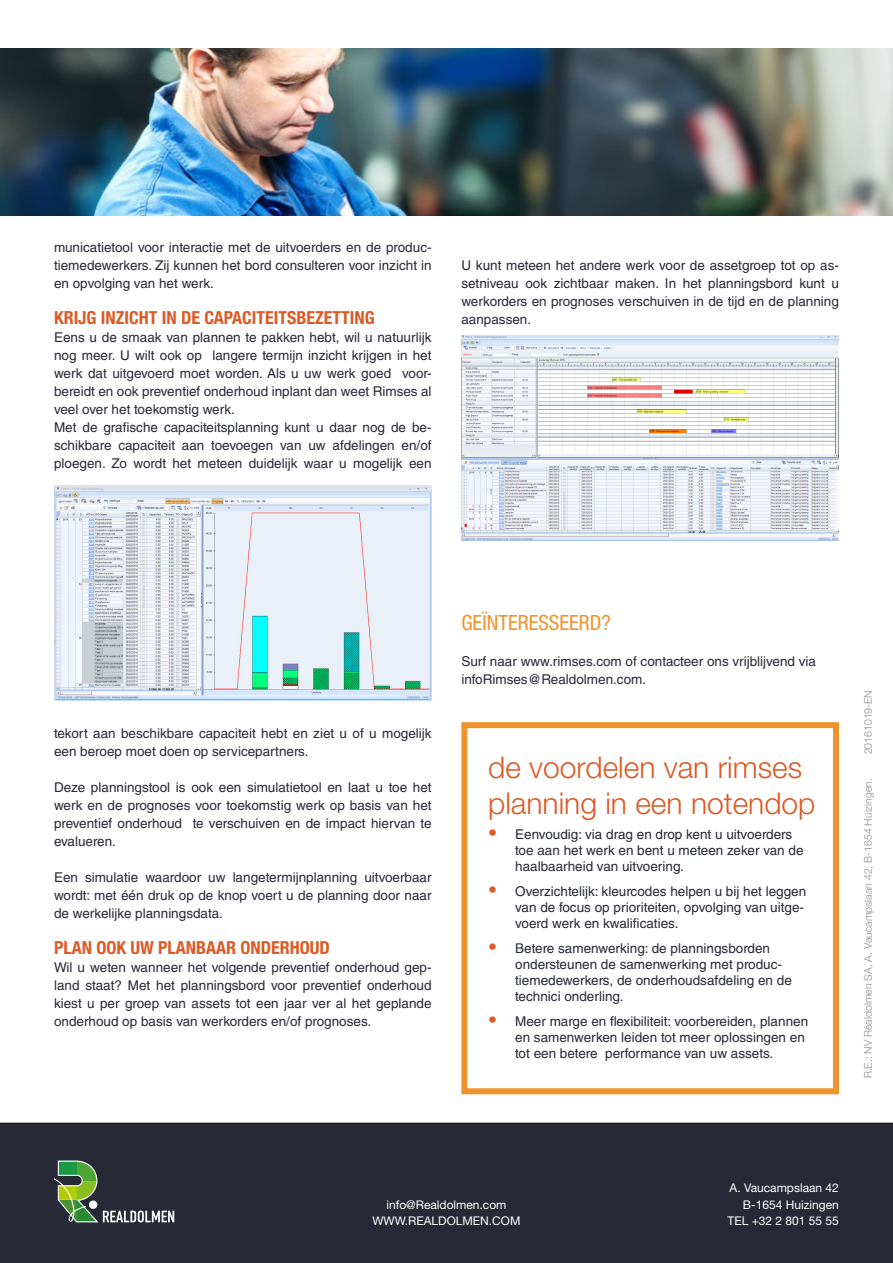
<style>
.page{position:relative;width:893px;height:1263px;background:#fff}
.page>*{position:absolute;margin:0;border:0;box-sizing:border-box;transform-origin:0 0}
.bullet_list_WITH_spa{font:300 30px/36px "Helvetica Neue LT Std";color:#dc5a25}
.t1{font:condensed 21px "Helvetica Neue LT Std";color:#ef942c}
.t2{font:700 condensed 18px "Helvetica Neue LT Std";color:#dc5a25}
.t3{font:13.5px/18px "Helvetica LT Std";color:#272936;text-align:justify}
.t4{font:12px "Helvetica Neue LT Std";color:#fff}
.t5{font:300 10.5px "Helvetica Neue LT Std";color:#8a8c8f}
.s1{font-family:"Helvetica Neue LT Std";font-weight:700;font-stretch:condensed;font-size:18px;color:#dc5a25}
</style>
<div class="page">
<div style="left:0;top:1123px;width:893px;height:140px;background:#272936"></div>
<img style="left:0;top:48px;width:893px;height:167px">
<svg style="left:54px;top:1160px;width:120px;height:62px;background:#475649"></svg>
<div style="left:461px;top:722px;width:378px;height:372px;border:6px solid #ef942c"></div>
<img style="left:54px;top:485px;width:378px;height:215px">
<img style="left:461px;top:336px;width:378px;height:204px">
<p class="t3" style="left:54px;top:238px;width:379px">municatietool voor interactie met de uitvoerders en de produc&shy;tiemedewerkers. Zij kunnen het bord consulteren voor inzicht in en opvolging van het werk.</p>
<p class="t2" style="left:54px;top:307px;width:322px">KRIJG INZICHT IN DE CAPACITEITSBEZETTING</p>
<p class="t3" style="left:54px;top:328px;width:379px">Eens u de smaak van plannen te pakken hebt, wil u natuurlijk nog meer. U wilt ook op langere termijn inzicht krijgen in het werk dat uitgevoerd moet worden. Als u uw werk goed voor&shy;bereidt en ook preventief onderhoud inplant dan weet Rimses al veel over het toekomstig werk.</p>
<p class="t3" style="left:54px;top:418px;width:379px">Met de grafische capaciteitsplanning kunt u daar nog de be&shy;schikbare capaciteit aan toevoegen van uw afdelingen en/of ploegen. Zo wordt het meteen duidelijk waar u mogelijk een</p>
<p class="t3" style="left:461px;top:256px;width:379px">U kunt meteen het andere werk voor de assetgroep tot op as&shy;setniveau ook zichtbaar maken. In het planningsbord kunt u werkorders en prognoses verschuiven in de tijd en de planning aanpassen.</p>
<p class="t3" style="left:54px;top:724px;width:379px">tekort aan beschikbare capaciteit hebt en ziet u of u mogelijk een beroep moet doen op servicepartners.</p>
<p class="t3" style="left:54px;top:778px;width:379px">Deze planningstool is ook een simulatietool en laat u toe het werk en de prognoses voor toekomstig werk op basis van het preventief onderhoud te verschuiven en de impact hiervan te evalueren.</p>
<p class="t3" style="left:54px;top:868px;width:379px">Een simulatie waardoor uw langetermijnplanning uitvoerbaar wordt: met één druk op de knop voert u de planning door naar de werkelijke planningsdata.</p>
<p class="t2" style="left:54px;top:937px;width:277px">PLAN OOK UW PLANBAAR ONDERHOUD</p>
<p class="t3" style="left:54px;top:958px;width:379px">Wil u weten wanneer het volgende preventief onderhoud gep&shy;land staat? Met het planningsbord voor preventief onderhoud kiest u per groep van assets tot een jaar ver al het geplande onderhoud op basis van werkorders en/of prognoses.</p>
<p class="t1" style="left:461px;top:610px;width:151px">GEÏNTERESSEERD?</p>
<p class="t3" style="left:461px;top:652px;width:356px">Surf naar www.rimses.com of contacteer ons vrijblijvend via</p>
<p class="t3" style="left:461px;top:670px;width:186px">infoRimses@Realdolmen.com.</p>
<p class="bullet_list_WITH_spa" style="left:488px;top:748px;width:329px">de voordelen van rimses planning in een notendop</p>
<p class="t3" style="left:515px;top:826px;width:290px;line-height:16.2px;text-align:left;text-indent:-27px"><span class="s1">•</span> Eenvoudig: via drag en drop kent u uitvoerders toe aan het werk en bent u meteen zeker van de haalbaarheid van uitvoering.</p>
<p class="t3" style="left:515px;top:883px;width:293px;line-height:16.2px;text-align:left;text-indent:-27px"><span class="s1">•</span> Overzichtelijk: kleurcodes helpen u bij het leggen van de focus op prioriteiten, opvolging van uitge&shy;voerd werk en kwalificaties.</p>
<p class="t3" style="left:515px;top:940px;width:278px;line-height:16.2px;text-align:left;text-indent:-27px"><span class="s1">•</span> Betere samenwerking: de planningsborden ondersteunen de samenwerking met produc&shy;tiemedewerkers, de onderhoudsafdeling en de technici onderling.</p>
<p class="t3" style="left:515px;top:1013px;width:294px;line-height:16.2px;text-align:left;text-indent:-27px"><span class="s1">•</span> Meer marge en flexibiliteit: voorbereiden, plannen en samenwerken leiden tot meer oplossingen en tot een betere performance van uw assets.</p>
<p class="t5" style="left:862px;top:754px;width:66px;rotate:-90deg">20161019-EN</p>
<p class="t5" style="left:862px;top:1078px;width:302px;rotate:-90deg">R.E.: NV Realdolmen SA, A. Vaucampslaan 42, B-1654 Huizingen.</p>
<p class="t4" style="left:386px;top:1197px;width:122px">info@Realdolmen.com</p>
<p class="t4" style="left:372px;top:1214px;width:150px">WWW.REALDOLMEN.COM</p>
<p class="t4" style="left:730px;top:1181px;width:111px">A. Vaucampslaan 42</p>
<p class="t4" style="left:743px;top:1197px;width:98px">B-1654 Huizingen</p>
<p class="t4" style="left:727px;top:1214px;width:113px">TEL +32 2 801 55 55</p>
</div>
